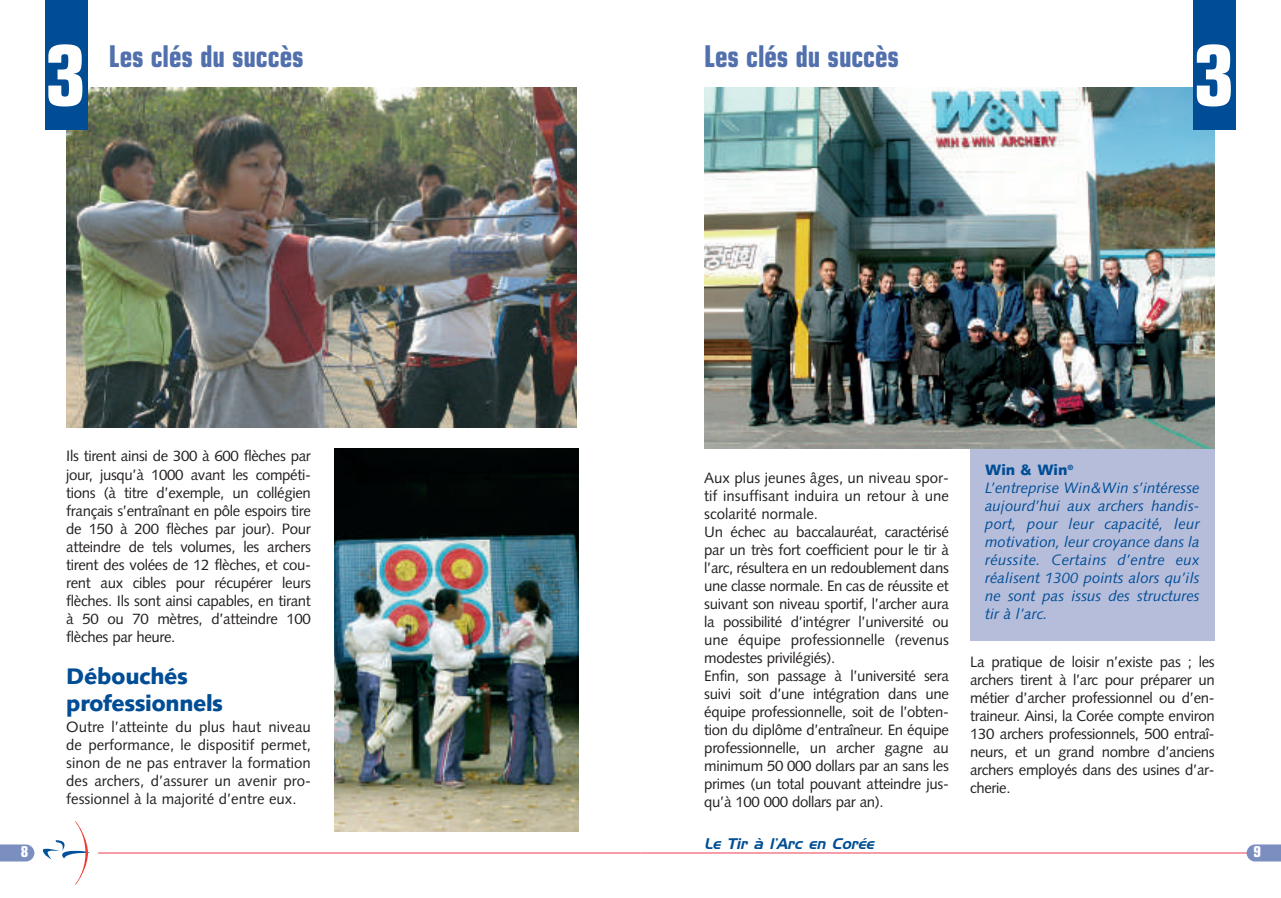
<style>
.page{position:relative;width:1281px;height:898px;background:#fff}
.page>*{position:absolute;margin:0;border:0;box-sizing:border-box;transform-origin:0 0}
.t1{font:700 condensed 84px "Eurostile";color:#fff}
.t2{font:700 condensed 30px "Eurostile";letter-spacing:-.005em;color:#5170ad;scale:.9 1}
.t3{font:900 22.5px/27px "Syntax";letter-spacing:-.02em;color:#014d95}
.t4{font:15px/18px "Syntax";letter-spacing:-.02em;color:#231f20;text-align:justify}
.t5{font:italic 15px/18px "Syntax";color:#014d95}
.t6{font:italic 15px "Handel Gothic BT";color:#014d95}
.t7{font:700 condensed 15px "Eurostile";color:#fff}
.s1{font-weight:900;font-style:normal}
</style>
<div class="page">
<img style="left:0;top:0;width:1281px;height:885px">
<h1 class="t1" style="left:45px;top:45px;width:43px">3</h1>
<h2 class="t2" style="left:109px;top:45px;width:218px">Les clés du succès</h2>
<p class="t7" style="left:21px;top:846px;width:9px">8</p>
<p class="t4" style="left:66px;top:449px;width:246px">Ils tirent ainsi de 300 à 600 flèches par jour, jusqu’à 1000 avant les compéti&shy;tions (à titre d’exemple, un collégien français s’entraînant en pôle espoirs tire de 150 à 200 flèches par jour). Pour atteindre de tels volumes, les archers tirent des volées de 12 flèches, et cou&shy;rent aux cibles pour récupérer leurs flèches. Ils sont ainsi capables, en tirant à 50 ou 70 mètres, d’atteindre 100 flèches par heure.</p>
<h3 class="t3" style="left:66px;top:664px;width:158px">Débouchés professionnels</h3>
<p class="t4" style="left:66px;top:719px;width:246px">Outre l’atteinte du plus haut niveau de performance, le dispositif permet, sinon de ne pas entraver la formation des archers, d’assurer un avenir pro&shy;fessionnel à la majorité d’entre eux.</p>
<h2 class="t2" style="left:704px;top:45px;width:218px">Les clés du succès</h2>
<h1 class="t1" style="left:1193px;top:45px;width:43px">3</h1>
<p class="t4" style="left:704px;top:470px;width:246px;text-align:left">Aux plus jeunes âges, un niveau spor&shy;tif insuffisant induira un retour à une scolarité normale.<br>Un échec au baccalauréat, caractérisé par un très fort coefficient pour le tir à l’arc, résultera en un redoublement dans une classe normale. En cas de réussite et suivant son niveau sportif, l’archer aura la possibilité d’intégrer l’université ou une équipe professionnelle (revenus modestes privilégiés).<br>Enfin, son passage à l’université sera suivi soit d’une intégration dans une équipe professionnelle, soit de l’obten&shy;tion du diplôme d’entraîneur. En équipe professionnelle, un archer gagne au minimum 50 000 dollars par an sans les primes (un total pouvant atteindre jus&shy;qu’à 100 000 dollars par an).</p>
<p class="t6" style="left:704px;top:838px;width:174px">Le Tir à l’Arc en Corée</p>
<p class="t5" style="left:985px;top:462px;width:216px"><span class="s1">Win &amp; Win</span><sup>®<br></sup>L’entreprise Win&amp;Win s’intéresse aujourd’hui aux archers handis&shy;port, pour leur capacité, leur motivation, leur croyance dans la réussite. Certains d’entre eux réalisent 1300 points alors qu’ils ne sont pas issus des structures tir à l’arc.</p>
<p class="t4" style="left:970px;top:654px;width:246px">La pratique de loisir n’existe pas ; les archers tirent à l’arc pour préparer un métier d’archer professionnel ou d’en&shy;traineur. Ainsi, la Corée compte environ 130 archers professionnels, 500 entraî&shy;neurs, et un grand nombre d’anciens archers employés dans des usines d’ar&shy;cherie.</p>
<p class="t7" style="left:1253px;top:846px;width:9px">9</p>
</div>
